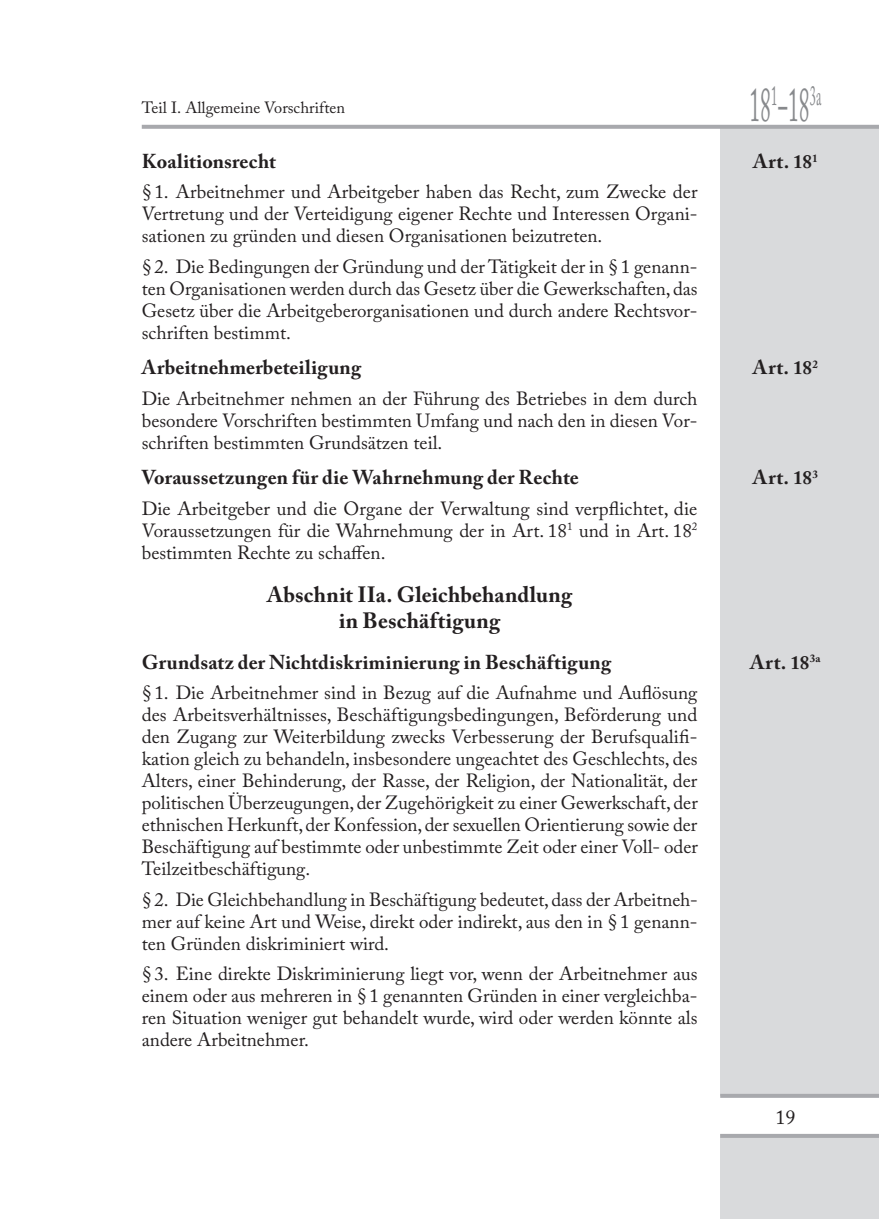
<style>
.page{position:relative;width:879px;height:1219px;background:#fff}
.page>*{position:absolute;margin:0;border:0;box-sizing:border-box;transform-origin:0 0}
.t1{font:48px "Adobe Caslon Pro";color:#87898c;scale:.45 1}
.aaa_rozdzial_NIEM{font:700 22px/26px "Adobe Caslon Pro";letter-spacing:.005em;color:#231f20;text-align:center}
.aaa_tytul_art_NIEM{font:700 20px "Adobe Caslon Pro";letter-spacing:.01em;color:#231f20}
.t2{font:20px "Adobe Caslon Pro";color:#231f20}
.Body_text{font:19px/22px "Adobe Caslon Pro";color:#231f20;text-align:justify}
.t3{font:16.2px "Adobe Caslon Pro";color:#231f20}
.s1{font-size:19px}
</style>
<div class="page">
<div style="left:720px;top:127px;width:159px;height:969px;background:#d9dadc"></div>
<hr style="left:720px;top:1094px;width:159px;height:4px;background:#a8a9ad">
<div style="left:720px;top:1134px;width:159px;height:85px;background:#d9dadc"></div>
<hr style="left:720px;top:1134px;width:159px;height:4px;background:#a8a9ad">
<svg style="left:142px;top:125px;width:737px;height:4px;background:#acacb0"></svg>
<p class="t3" style="left:142px;top:98px;width:205px">Teil I. Allgemeine Vorschriften</p>
<h1 class="t1" style="left:749px;top:76px;width:161px">18<sup>1</sup>‒18<sup>3a</sup></h1>
<p class="aaa_tytul_art_NIEM" style="left:142px;top:149px;width:136px">Koalitionsrecht</p>
<p class="aaa_tytul_art_NIEM" style="left:753px;top:149px;width:66px">Art. <span class="s1">18</span><sup>1</sup></p>
<p class="Body_text" style="left:142px;top:181px;width:557px">§1. Arbeitnehmer und Arbeitgeber haben das Recht, zum Zwecke der Vertretung und der Verteidigung eigener Rechte und Interessen Organi&shy;sationen zu gründen und diesen Organisationen beizutreten.</p>
<p class="Body_text" style="left:142px;top:255px;width:557px">§2. Die Bedingungen der Gründung und der Tätigkeit der in §1 genann&shy;ten Organisationen werden durch das Gesetz über die Gewerkschaften, das Gesetz über die Arbeitgeberorganisationen und durch andere Rechtsvor&shy;schriften bestimmt.</p>
<p class="aaa_tytul_art_NIEM" style="left:142px;top:356px;width:221px">Arbeitnehmerbeteiligung</p>
<p class="aaa_tytul_art_NIEM" style="left:753px;top:356px;width:66px">Art. <span class="s1">18</span><sup>2</sup></p>
<p class="Body_text" style="left:142px;top:387px;width:557px">Die Arbeitnehmer nehmen an der Führung des Betriebes in dem durch besondere Vorschriften bestimmten Umfang und nach den in diesen Vor&shy;schriften bestimmten Grundsätzen teil.</p>
<p class="aaa_tytul_art_NIEM" style="left:142px;top:465px;width:438px">Voraussetzungen für die Wahrnehmung der Rechte</p>
<p class="aaa_tytul_art_NIEM" style="left:753px;top:465px;width:67px">Art. <span class="s1">18</span><sup>3</sup></p>
<p class="Body_text" style="left:142px;top:497px;width:557px">Die Arbeitgeber und die Organe der Verwaltung sind verpflichtet, die Voraussetzungen für die Wahrnehmung der in Art. 18<sup>1</sup> und in Art. 18<sup>2 </sup>bestimmten Rechte zu schaffen.</p>
<p class="aaa_rozdzial_NIEM" style="left:267px;top:581px;width:306px">Abschnit IIa. Gleichbehandlung in Beschäftigung</p>
<p class="aaa_tytul_art_NIEM" style="left:142px;top:650px;width:471px">Grundsatz der Nichtdiskriminierung in Beschäftigung</p>
<p class="aaa_tytul_art_NIEM" style="left:750px;top:650px;width:72px">Art. <span class="s1">18</span><sup>3a</sup></p>
<p class="Body_text" style="left:142px;top:681px;width:557px">§1. Die Arbeitnehmer sind in Bezug auf die Aufnahme und Auflösung des Arbeitsverhältnisses, Beschäftigungsbedingungen, Beförderung und den Zugang zur Weiterbildung zwecks Verbesserung der Berufsqualifi&shy;kation gleich zu behandeln, insbesondere ungeachtet des Geschlechts, des Alters, einer Behinderung, der Rasse, der Religion, der Nationalität, der politischen Überzeugungen, der Zugehörigkeit zu einer Gewerkschaft, der ethnischen Herkunft, der Konfession, der sexuellen Orientierung sowie der Beschäftigung auf bestimmte oder unbestimmte Zeit oder einer Voll- oder Teilzeitbeschäftigung.</p>
<p class="Body_text" style="left:142px;top:888px;width:557px">§2. Die Gleichbehandlung in Beschäftigung bedeutet, dass der Arbeitneh&shy;mer auf keine Art und Weise, direkt oder indirekt, aus den in §1 genann&shy;ten Gründen diskriminiert wird.</p>
<p class="Body_text" style="left:142px;top:962px;width:557px">§3. Eine direkte Diskriminierung liegt vor, wenn der Arbeitnehmer aus einem oder aus mehreren in §1 genannten Gründen in einer vergleichba&shy;ren Situation weniger gut behandelt wurde, wird oder werden könnte als andere Arbeitnehmer.</p>
<p class="t2" style="left:775px;top:1105px;width:21px">19</p>
</div>
